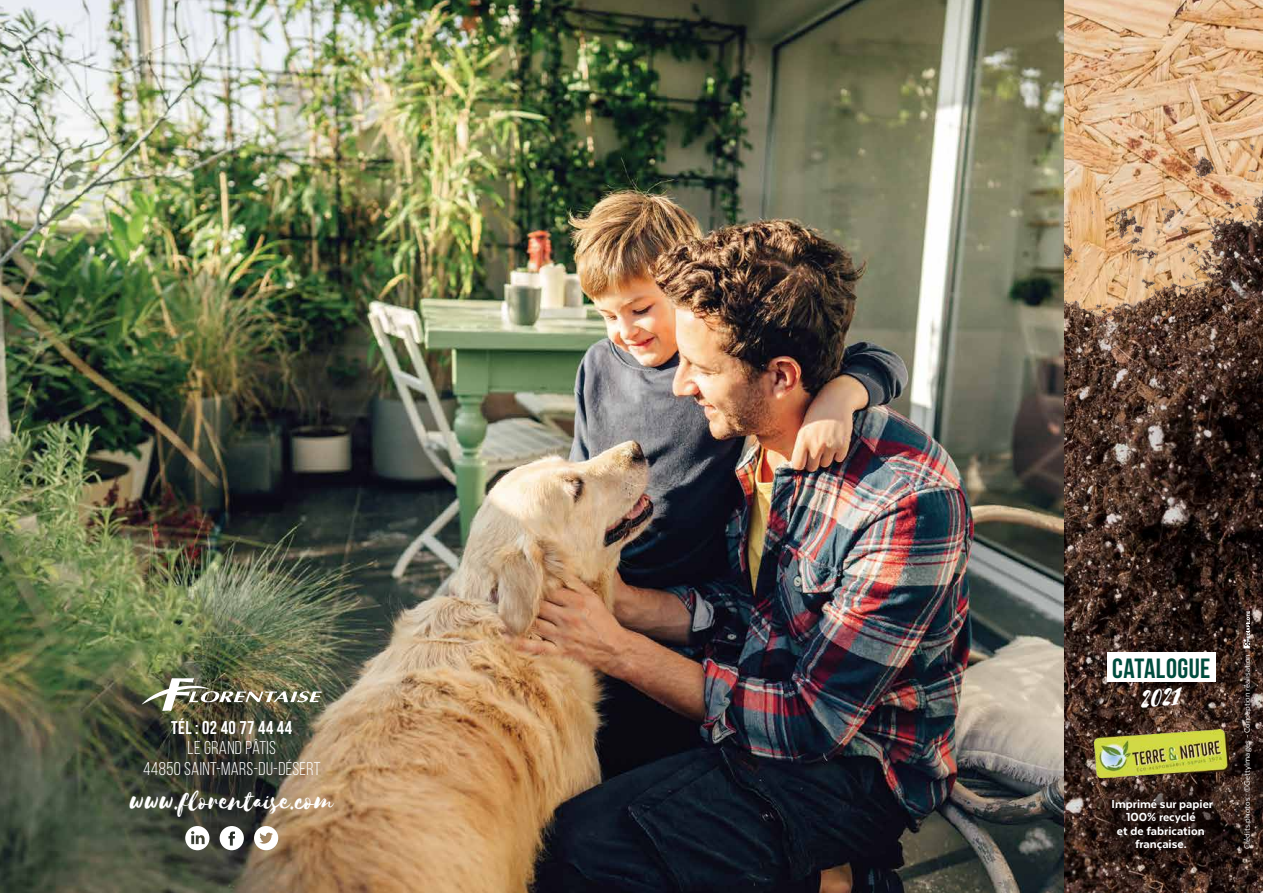
<style>
.page{position:relative;width:1263px;height:893px;background:#fff}
.page>*{position:absolute;margin:0;border:0;box-sizing:border-box;transform-origin:0 0}
.t1{font:31.2px "Selima";color:#fff}
.t2{font:30.75px "Selima";color:#fff}
.t3{font:700 27.75px "Bebas Neue";letter-spacing:.015em;color:#004b3d}
.t4{font:18.45px/20.9px "Bebas Neue";letter-spacing:.02em;color:#fff;text-align:center}
.t5{font:700 18.45px "Bebas Neue";letter-spacing:.025em;color:#fff}
.t6{font:800 13.5px/13.5px "Texta";color:#fff;text-align:center}
.t7{font:9px "Texta";color:#fff}
</style>
<div class="page">
<img style="left:0;top:0;width:1263px;height:893px">
<img style="left:1064px;top:96px;width:199px;height:797px">
<div style="left:1107px;top:653px;width:108px;height:29px;background:#fff"></div>
<img style="left:142px;top:678px;width:180px;height:33px">
<svg style="left:1243px;top:611px;width:7px;height:37px"></svg>
<svg style="left:220px;top:826px;width:24px;height:24px"></svg>
<svg style="left:185px;top:826px;width:24px;height:24px"></svg>
<svg style="left:254px;top:826px;width:24px;height:24px"></svg>
<svg style="left:1096px;top:782px;width:129px;height:77px"></svg>
<img style="left:1094px;top:729px;width:134px;height:49px">
<h3 class="t5" style="left:171px;top:717px;width:123px">Tél : 02 40 77 44 44</h3>
<h3 class="t4" style="left:143px;top:737px;width:179px">LE GRAND PÂTIS<br>44850 SAINT-MARS-DU-DÉSERT</h3>
<h2 class="t2" style="left:130px;top:784px;width:206px">www.florentaise.com</h2>
<h3 class="t3" style="left:1112px;top:653px;width:100px">CATALOGUE</h3>
<h1 class="t1" style="left:1139px;top:682px;width:42px;rotate:-4deg">2021</h1>
<p class="t6" style="left:1111px;top:797px;width:103px">Imprimé sur papier<br>100% recyclé<br>et de fabrication française.</p>
<p class="t7" style="left:1242px;top:849px;width:200px;rotate:-90deg">Crédits photos : ©GettyImages - Conception réalisation :</p>
</div>
